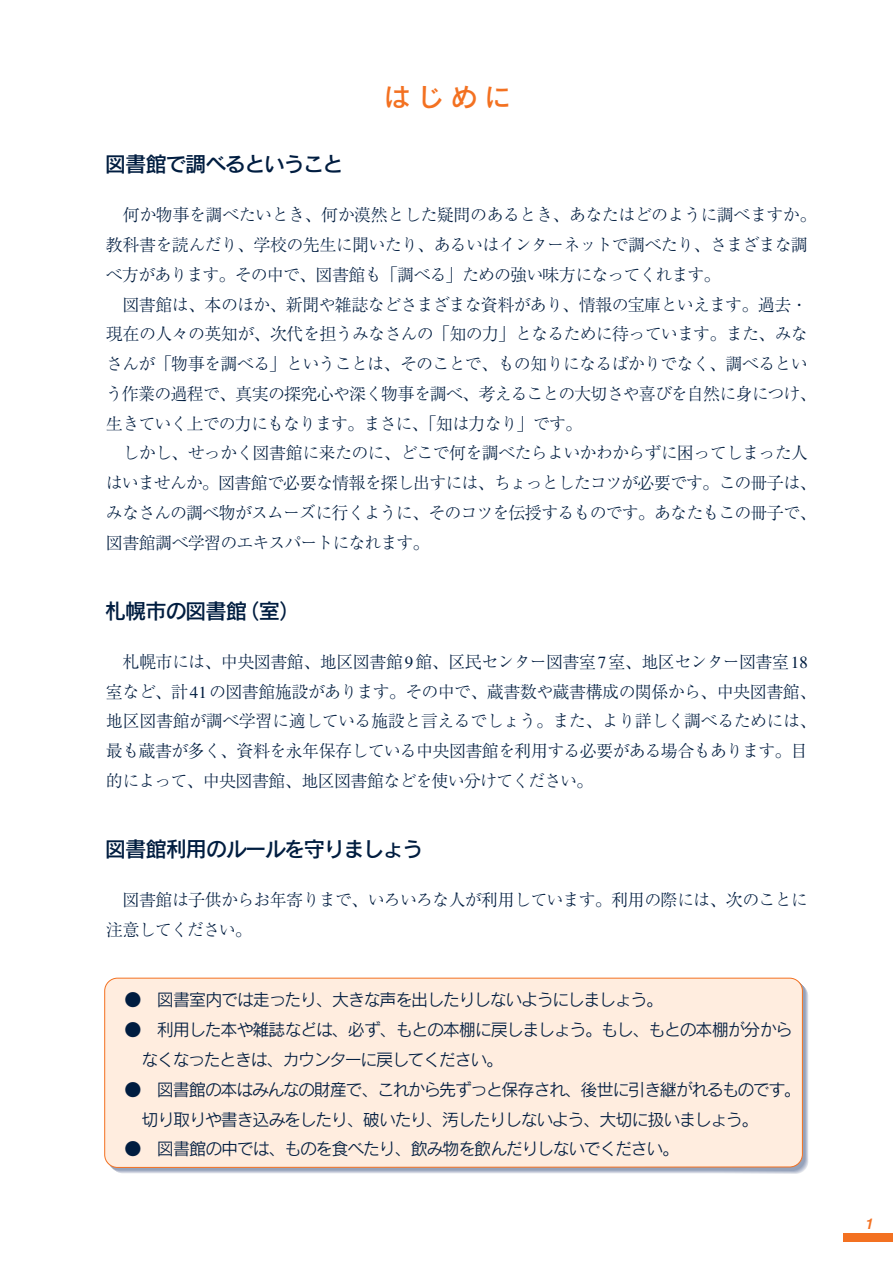
<style>
.page{position:relative;width:893px;height:1262px;background:#fff}
.page>*{position:absolute;margin:0;border:0;box-sizing:border-box;transform-origin:0 0}
.t1{font:26.55px "Rodin CID DB";color:#f37121}
.t2{font:21.3px "Rodin CID DB";letter-spacing:-.08em;color:#001d40}
.t3{font:21.3px "Rodin CID DB";letter-spacing:-.05em;color:#001d40}
.t4{font:300 16.95px/29.7px "Ryumin";letter-spacing:-.045em;color:#001d40}
.t5{font:16.95px "Rodin CID M";letter-spacing:-.085em;color:#001d40}
.t6{font:italic 700 14.85px "Futo Go B101";color:#f37121}
</style>
<div class="page">
<div style="left:843px;top:1233px;width:49px;height:9px;background:#f37121"></div>
<div style="left:104px;top:977px;width:699px;height:191px;background:#ffeddf"></div>
<h1 class="t1" style="left:384px;top:87px;width:129px">はじめに</h1>
<p class="t2" style="left:105px;top:156px;width:240px">図書館で調べるということ</p>
<p class="t4" style="left:106px;top:202px;width:712px;text-indent:17px">何か物事を調べたいとき、何か漠然とした疑問のあるとき、あなたはどのように調べますか。教科書を読んだり、学校の先生に聞いたり、あるいはインターネットで調べたり、さまざまな調べ方があります。その中で、図書館も「調べる」ための強い味方になってくれます。</p>
<p class="t4" style="left:106px;top:291px;width:712px;text-indent:16px">図書館は、本のほか、新聞や雑誌などさまざまな資料があり、情報の宝庫といえます。過去・現在の人々の英知が、次代を担うみなさんの「知の力」となるために待っています。また、みなさんが「物事を調べる」ということは、そのことで、もの知りになるばかりでなく、調べるという作業の過程で、真実の探究心や深く物事を調べ、考えることの大切さや喜びを自然に身につけ、生きていく上での力にもなります。まさに、「知は力なり」です。</p>
<p class="t4" style="left:106px;top:440px;width:712px;text-indent:17px">しかし、せっかく図書館に来たのに、どこで何を調べたらよいかわからずに困ってしまった人はいませんか。図書館で必要な情報を探し出すには、ちょっとしたコツが必要です。この冊子は、みなさんの調べ物がスムーズに行くように、そのコツを伝授するものです。あなたもこの冊子で、図書館調べ学習のエキスパートになれます。</p>
<p class="t3" style="left:105px;top:603px;width:197px">札幌市の図書館（室）</p>
<p class="t4" style="left:106px;top:649px;width:712px;text-indent:17px">札幌市には、中央図書館、地区図書館9 館、区民センター図書室7 室、地区センター図書室18室など、計41 の図書館施設があります。その中で、蔵書数や蔵書構成の関係から、中央図書館、地区図書館が調べ学習に適している施設と言えるでしょう。また、より詳しく調べるためには、最も蔵書が多く、資料を永年保存している中央図書館を利用する必要がある場合もあります。目的によって、中央図書館、地区図書館などを使い分けてください。</p>
<p class="t2" style="left:105px;top:841px;width:320px">図書館利用のルールを守りましょう</p>
<p class="t4" style="left:106px;top:887px;width:703px;text-indent:17px">図書館は子供からお年寄りまで、いろいろな人が利用しています。利用の際には、次のことに注意してください。</p>
<p class="t5" style="left:124px;top:993px;width:540px">●　図書室内では走ったり、大きな声を出したりしないようにしましょう。</p>
<p class="t5" style="left:124px;top:1023px;width:669px">●　利用した本や雑誌などは、必ず、もとの本棚に戻しましょう。もし、もとの本棚が分から</p>
<p class="t5" style="left:141px;top:1053px;width:363px">なくなったときは、カウンターに戻してください。</p>
<p class="t5" style="left:124px;top:1083px;width:678px">●　図書館の本はみんなの財産で、これから先ずっと保存され、後世に引き継がれるものです。</p>
<p class="t5" style="left:141px;top:1112px;width:618px">切り取りや書き込みをしたり、破いたり、汚したりしないよう、大切に扱いましょう。</p>
<p class="t5" style="left:124px;top:1142px;width:556px">●　図書館の中では、ものを食べたり、飲み物を飲んだりしないでください。</p>
<p class="t6" style="left:864px;top:1217px;width:13px">1</p>
</div>
